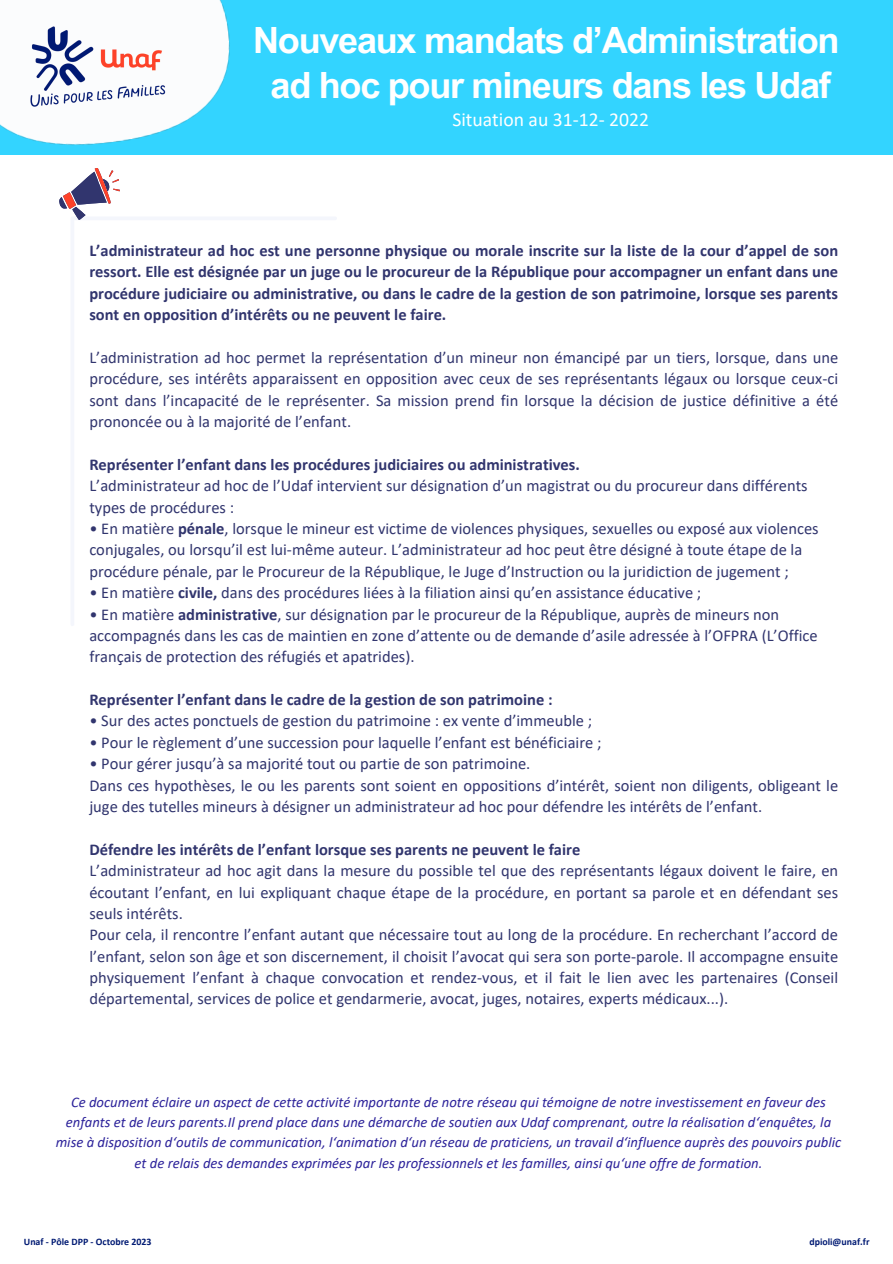
<style>
.page{position:relative;width:893px;height:1264px;background:#fff}
.page>*{position:absolute;margin:0;border:0;box-sizing:border-box;transform-origin:0 0}
.t1{font:700 36.15px/45px "Arial MT Pro";letter-spacing:-.035em;color:#fff;text-align:center}
.t2{font:19.65px "Calibri";color:#fff}
.t3{font:16.5px/21.3px "Calibri";color:#31356e}
.t4{font:700 16.5px/21.3px "Calibri";color:#31356e;text-align:justify}
.t5{font:italic 14.7px/20.2px "Calibri";color:#2c229a;text-align:center}
.t6{font:700 9.9px "Calibri";color:#001a73}
.s1{font-weight:700}
</style>
<div class="page">
<div style="left:0;top:0;width:892px;height:154px;background:#33d4ff"></div>
<img style="left:0;top:0;width:297px;height:155px">
<img style="left:29px;top:25px;width:137px;height:82px">
<svg style="left:71px;top:217px;width:266px;height:409px"></svg>
<svg style="left:59px;top:168px;width:63px;height:53px"></svg>
<p class="t1" style="left:253px;top:22px;width:588px">Nouveaux mandats d’Administration ad hoc pour mineurs dans les Udaf</p>
<h4 class="t2" style="left:452px;top:112px;width:198px">Situation au 31-12- 2022</h4>
<p class="t4" style="left:89px;top:241px;width:750px">L’administrateur ad hoc est une personne physique ou morale inscrite sur la liste de la cour d’appel de son ressort. Elle est désignée par un juge ou le procureur de la République pour accompagner un enfant dans une procédure judiciaire ou administrative, ou dans le cadre de la gestion de son patrimoine, lorsque ses parents sont en opposition d’intérêts ou ne peuvent le faire.</p>
<p class="t3" style="left:89px;top:348px;width:750px;text-align:justify">L’administration ad hoc permet la représentation d’un mineur non émancipé par un tiers, lorsque, dans une procédure, ses intérêts apparaissent en opposition avec ceux de ses représentants légaux ou lorsque ceux-ci sont dans l’incapacité de le représenter. Sa mission prend fin lorsque la décision de justice définitive a été prononcée ou à la majorité de l’enfant.</p>
<h1 class="t3" style="left:89px;top:455px;width:719px"><span class="s1">Représenter l’enfant dans les procédures judiciaires ou administratives.<br></span>L’administrateur ad hoc de l’Udaf intervient sur désignation d’un magistrat ou du procureur dans différents types de procédures :</h1>
<h1 class="t3" style="left:89px;top:519px;width:730px">• En matière <span class="s1">pénale</span>, lorsque le mineur est victime de violences physiques, sexuelles ou exposé aux violences conjugales, ou lorsqu’il est lui-même auteur. L’administrateur ad hoc peut être désigné à toute étape de la procédure pénale, par le Procureur de la République, le Juge d’Instruction ou la juridiction de jugement ;</h1>
<h1 class="t3" style="left:89px;top:583px;width:613px">• En matière <span class="s1">civile,</span> dans des procédures liées à la filiation ainsi qu’en assistance éducative ;</h1>
<h1 class="t3" style="left:89px;top:604px;width:729px">• En matière <span class="s1">administrative</span>, sur désignation par le procureur de la République, auprès de mineurs non accompagnés dans les cas de maintien en zone d’attente ou de demande d’asile adressée à l’OFPRA (L’Office français de protection des réfugiés et apatrides).</h1>
<h2 class="t4" style="left:89px;top:690px;width:464px">Représenter l’enfant dans le cadre de la gestion de son patrimoine :</h2>
<h2 class="t3" style="left:89px;top:711px;width:504px">• Sur des actes ponctuels de gestion du patrimoine : ex vente d’immeuble ;</h2>
<h2 class="t3" style="left:89px;top:733px;width:513px">• Pour le règlement d’une succession pour laquelle l’enfant est bénéficiaire ;</h2>
<h2 class="t3" style="left:89px;top:754px;width:750px">• Pour gérer jusqu’à sa majorité tout ou partie de son patrimoine.<br>Dans ces hypothèses, le ou les parents sont soient en oppositions d’intérêt, soient non diligents, obligeant le juge des tutelles mineurs à désigner un administrateur ad hoc pour défendre les intérêts de l’enfant.</h2>
<p class="t3" style="left:89px;top:840px;width:750px"><span class="s1">Défendre les intérêts de l’enfant lorsque ses parents ne peuvent le faire<br></span>L’administrateur ad hoc agit dans la mesure du possible tel que des représentants légaux doivent le faire, en écoutant l’enfant, en lui expliquant chaque étape de la procédure, en portant sa parole et en défendant ses seuls intérêts.<br>Pour cela, il rencontre l’enfant autant que nécessaire tout au long de la procédure. En recherchant l’accord de l’enfant, selon son âge et son discernement, il choisit l’avocat qui sera son porte-parole. Il accompagne ensuite physiquement l’enfant à chaque convocation et rendez-vous, et il fait le lien avec les partenaires (Conseil départemental, services de police et gendarmerie, avocat, juges, notaires, experts médicaux...).</p>
<h4 class="t5" style="left:56px;top:1093px;width:787px">Ce document éclaire un aspect de cette activité importante de notre réseau qui témoigne de notre investissement en faveur des enfants et de leurs parents.Il prend place dans une démarche de soutien aux Udaf comprenant, outre la réalisation d‘enquêtes, la mise à disposition d‘outils de communication, l‘animation d‘un réseau de praticiens, un travail d‘influence auprès des pouvoirs public et de relais des demandes exprimées par les professionnels et les familles, ainsi qu‘une offre de formation.</h4>
<h4 class="t6" style="left:24px;top:1237px;width:129px">Unaf - Pôle DPP - Octobre 2023</h4>
<h5 class="t6" style="left:809px;top:1237px;width:62px">dpioli@unaf.fr</h5>
</div>
